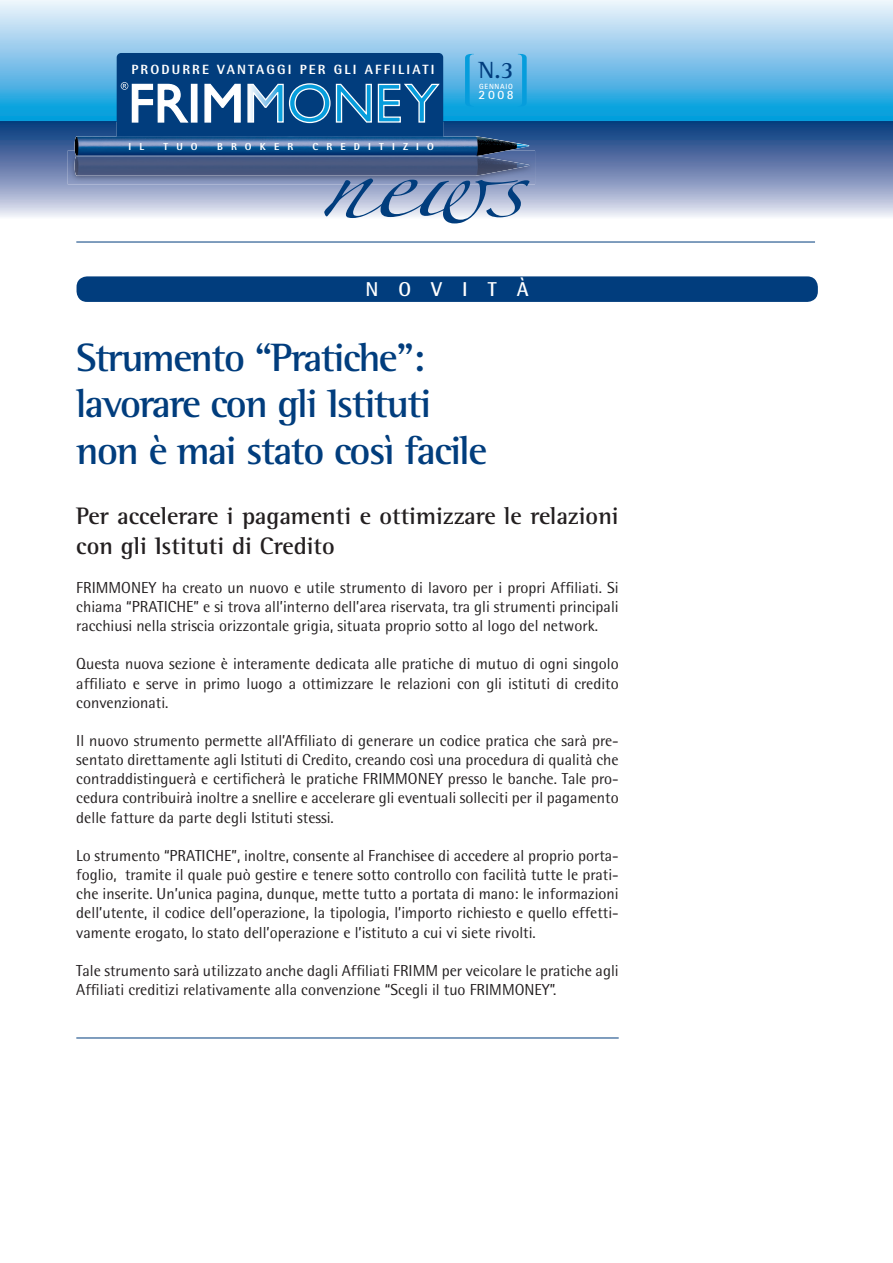
<style>
.page{position:relative;width:893px;height:1263px;background:#fff}
.page>*{position:absolute;margin:0;border:0;box-sizing:border-box;transform-origin:0 0}
.t1{font:65.85px "Zapfino";color:#013d7d;scale:1.25 1}
.t2{font:700 40.5px/46.5px "Rotis Semi Serif";letter-spacing:-.04em;color:#013d7d}
.t3{font:700 24.45px/30px "Rotis Semi Serif";color:#231f20}
.t4{font:700 24px "Rotis Semi Serif";color:#013d7d}
.t5{font:700 20.1px "Rotis Semi Sans";letter-spacing:1em;color:#fff}
.t6{font:15.9px/19.2px "Rotis Semi Sans";color:#231f20;text-align:justify}
.t7{font:800 13.35px "Rotis Semi Sans";letter-spacing:.16em;color:#fff}
.t8{font:700 12.75px "Rotis Sans Serif";color:#fff}
.t9{font:800 10.2px "Rotis Semi Sans";letter-spacing:.8em;color:#fff}
.t10{font:700 7.5px "Rotis Sans Serif";letter-spacing:.1em;color:#fff}
</style>
<div class="page">
<svg style="left:0;top:0;width:893px;height:121px;background:#8acaec"></svg>
<svg style="left:0;top:121px;width:893px;height:96px;background:#8296bc"></svg>
<hr style="left:76px;top:242px;width:739px;height:1px;background:#013d7d">
<div style="left:117px;top:53px;width:326px;height:100px;background:#013d7d;border-radius:4px"></div>
<div style="left:191px;top:84px;width:6px;height:38px;background:#fff"></div>
<div style="left:191px;top:84px;width:7px;height:39px;border:1px solid #fff"></div>
<svg style="left:204px;top:83px;width:37px;height:40px"></svg>
<svg style="left:247px;top:83px;width:193px;height:41px"></svg>
<svg style="left:121px;top:82px;width:68px;height:41px"></svg>
<img style="left:68px;top:151px;width:467px;height:33px">
<img style="left:75px;top:136px;width:455px;height:40px">
<img style="left:76px;top:156px;width:401px;height:1px">
<div style="left:77px;top:276px;width:741px;height:26px;background:#013d7d;border-radius:11px"></div>
<svg style="left:465px;top:54px;width:9px;height:53px"></svg>
<svg style="left:518px;top:54px;width:9px;height:53px"></svg>
<hr style="left:76px;top:1037px;width:543px;height:1px;background:#013d7d">
<p class="t7" style="left:131px;top:64px;width:304px">PRODURRE VANTAGGI PER GLI AFFILIATI</p>
<h3 class="t4" style="left:478px;top:62px;width:37px">N.3</h3>
<p class="t10" style="left:479px;top:84px;width:35px">GENNAIO</p>
<p class="t8" style="left:479px;top:90px;width:37px">2008</p>
<p class="t9" style="left:129px;top:143px;width:17px">I L</p>
<p class="t9" style="left:164px;top:143px;width:36px">TUO</p>
<p class="t9" style="left:217px;top:143px;width:78px">BROKER</p>
<p class="t9" style="left:313px;top:143px;width:123px">CREDITIZIO</p>
<h1 class="t1" style="left:319px;top:155px;width:166px">news</h1>
<p class="t5" style="left:365px;top:282px;width:165px">NOVITÀ</p>
<h2 class="t2" style="left:76px;top:337px;width:412px">Strumento “Pratiche”: lavorare con gli Istituti non è mai stato così facile</h2>
<h3 class="t3" style="left:76px;top:503px;width:544px">Per accelerare i pagamenti e ottimizzare le relazioni con gli Istituti di Credito</h3>
<p class="t6" style="left:76px;top:579px;width:544px">FRIMMONEY ha creato un nuovo e utile strumento di lavoro per i propri Affiliati. Si chiama “PRATICHE” e si trova all’interno dell’area riservata, tra gli strumenti principali racchiusi nella striscia orizzontale grigia, situata proprio sotto al logo del network.</p>
<p class="t6" style="left:76px;top:656px;width:544px">Questa nuova sezione è interamente dedicata alle pratiche di mutuo di ogni singolo affiliato e serve in primo luogo a ottimizzare le relazioni con gli istituti di credito convenzionati.</p>
<p class="t6" style="left:76px;top:733px;width:544px">Il nuovo strumento permette all’Affiliato di generare un codice pratica che sarà pre&shy;sentato direttamente agli Istituti di Credito, creando così una procedura di qualità che contraddistinguerà e certificherà le pratiche FRIMMONEY presso le banche. Tale pro&shy;cedura contribuirà inoltre a snellire e accelerare gli eventuali solleciti per il pagamento delle fatture da parte degli Istituti stessi.</p>
<p class="t6" style="left:76px;top:847px;width:544px">Lo strumento “PRATICHE”, inoltre, consente al Franchisee di accedere al proprio porta&shy;foglio, tramite il quale può gestire e tenere sotto controllo con facilità tutte le prati&shy;che inserite. Un’unica pagina, dunque, mette tutto a portata di mano: le informazioni dell’utente, il codice dell’operazione, la tipologia, l’importo richiesto e quello effetti&shy;vamente erogato, lo stato dell’operazione e l’istituto a cui vi siete rivolti.</p>
<p class="t6" style="left:76px;top:962px;width:544px">Tale strumento sarà utilizzato anche dagli Affiliati FRIMM per veicolare le pratiche agli<br>Affiliati creditizi relativamente alla convenzione “Scegli il tuo FRIMMONEY”.</p>
</div>
